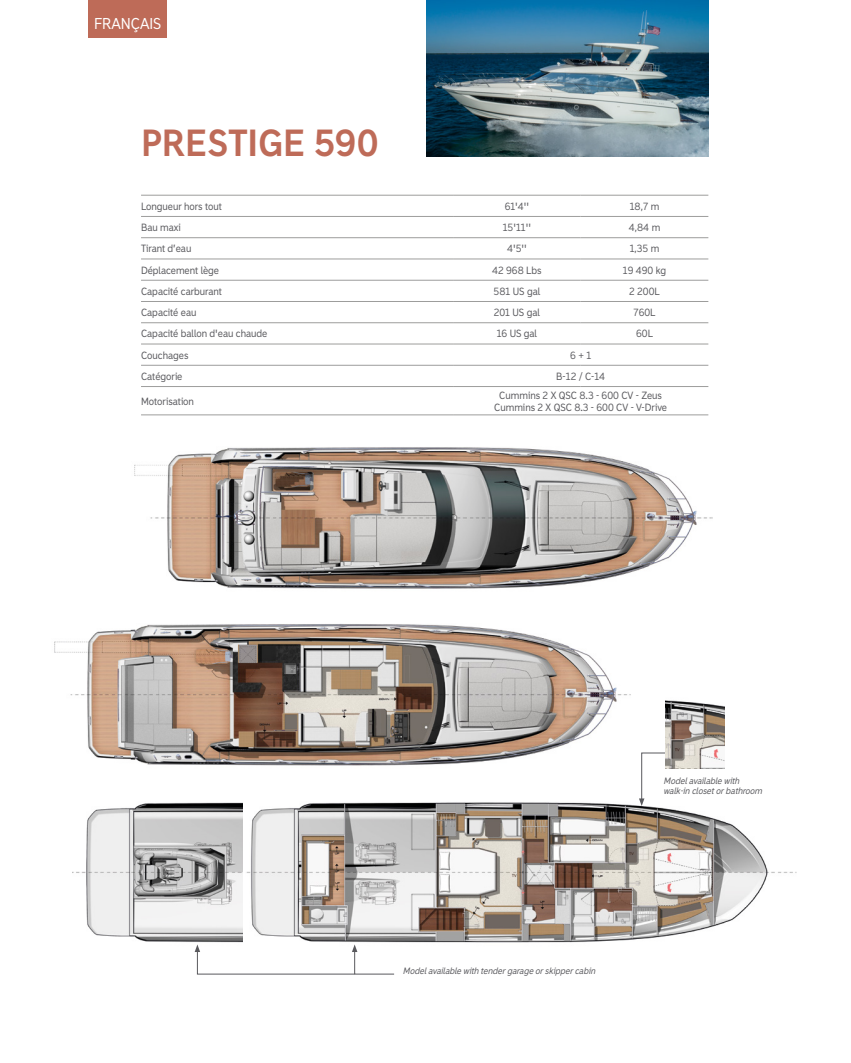
<style>
.page{position:relative;width:851px;height:1063px;background:#fff}
.page>*{position:absolute;margin:0;border:0;box-sizing:border-box;transform-origin:0 0}
.t1{font:800 36px "Madras";color:#be6b58}
.t2{font:15px "Madras";color:#fff}
.t3{font:10px/12px "Madras";color:#59595d;text-align:center}
.t4{font:italic 8.75px/10.5px "Madras";color:#59595d}
</style>
<div class="page">
<img style="left:54px;top:624px;width:577px;height:142px">
<img style="left:134px;top:447px;width:578px;height:142px">
<img style="left:246px;top:802px;width:550px;height:141px">
<img style="left:72px;top:802px;width:171px;height:141px">
<svg style="left:639px;top:752px;width:66px;height:54px"></svg>
<img style="left:665px;top:700px;width:59px;height:68px">
<img style="left:426px;top:0;width:282px;height:157px">
<hr style="left:141px;top:195px;width:312px;height:1px;background:#9d9d9c">
<hr style="left:453px;top:195px;width:127px;height:1px;background:#9d9d9c">
<hr style="left:580px;top:195px;width:128px;height:1px;background:#9d9d9c">
<hr style="left:141px;top:216px;width:312px;height:1px;background:#9d9d9c">
<hr style="left:453px;top:216px;width:127px;height:1px;background:#9d9d9c">
<hr style="left:580px;top:216px;width:128px;height:1px;background:#9d9d9c">
<hr style="left:141px;top:237px;width:312px;height:1px;background:#9d9d9c">
<hr style="left:453px;top:237px;width:127px;height:1px;background:#9d9d9c">
<hr style="left:580px;top:237px;width:128px;height:1px;background:#9d9d9c">
<hr style="left:141px;top:259px;width:312px;height:1px;background:#9d9d9c">
<hr style="left:453px;top:259px;width:127px;height:1px;background:#9d9d9c">
<hr style="left:580px;top:259px;width:128px;height:1px;background:#9d9d9c">
<hr style="left:141px;top:280px;width:312px;height:1px;background:#9d9d9c">
<hr style="left:453px;top:280px;width:127px;height:1px;background:#9d9d9c">
<hr style="left:580px;top:280px;width:128px;height:1px;background:#9d9d9c">
<hr style="left:141px;top:301px;width:312px;height:1px;background:#9d9d9c">
<hr style="left:453px;top:301px;width:127px;height:1px;background:#9d9d9c">
<hr style="left:580px;top:301px;width:128px;height:1px;background:#9d9d9c">
<hr style="left:141px;top:322px;width:312px;height:1px;background:#9d9d9c">
<hr style="left:453px;top:322px;width:127px;height:1px;background:#9d9d9c">
<hr style="left:580px;top:322px;width:128px;height:1px;background:#9d9d9c">
<hr style="left:141px;top:344px;width:312px;height:1px;background:#9d9d9c">
<hr style="left:453px;top:344px;width:127px;height:1px;background:#9d9d9c">
<hr style="left:580px;top:344px;width:128px;height:1px;background:#9d9d9c">
<hr style="left:141px;top:365px;width:312px;height:1px;background:#9d9d9c">
<hr style="left:453px;top:365px;width:127px;height:1px;background:#9d9d9c">
<hr style="left:580px;top:365px;width:128px;height:1px;background:#9d9d9c">
<hr style="left:141px;top:386px;width:312px;height:1px;background:#9d9d9c">
<hr style="left:453px;top:386px;width:127px;height:1px;background:#9d9d9c">
<hr style="left:580px;top:386px;width:128px;height:1px;background:#9d9d9c">
<hr style="left:141px;top:415px;width:312px;height:1px;background:#9d9d9c">
<hr style="left:453px;top:415px;width:127px;height:1px;background:#9d9d9c">
<hr style="left:580px;top:415px;width:128px;height:1px;background:#9d9d9c">
<svg style="left:195px;top:944px;width:199px;height:31px"></svg>
<div style="left:89px;top:0;width:78px;height:37px;background:#be6b58"></div>
<h2 class="t2" style="left:94px;top:15px;width:69px">FRANÇAIS</h2>
<h1 class="t1" style="left:141px;top:120px;width:239px">PRESTIGE 590</h1>
<p class="t3" style="left:141px;top:200px;width:82px">Longueur hors tout</p>
<p class="t3" style="left:504px;top:200px;width:26px">61'4''</p>
<p class="t3" style="left:629px;top:200px;width:31px">18,7 m</p>
<p class="t3" style="left:141px;top:221px;width:41px">Bau maxi</p>
<p class="t3" style="left:502px;top:221px;width:30px">15'11''</p>
<p class="t3" style="left:628px;top:221px;width:33px">4,84 m</p>
<p class="t3" style="left:141px;top:243px;width:52px">Tirant d’eau</p>
<p class="t3" style="left:507px;top:243px;width:21px">4'5''</p>
<p class="t3" style="left:629px;top:243px;width:31px">1,35 m</p>
<p class="t3" style="left:141px;top:264px;width:80px">Déplacement lège</p>
<p class="t3" style="left:492px;top:264px;width:51px">42 968 Lbs</p>
<p class="t3" style="left:622px;top:264px;width:45px">19 490 kg</p>
<p class="t3" style="left:141px;top:285px;width:82px">Capacité carburant</p>
<p class="t3" style="left:493px;top:285px;width:48px">581 US gal</p>
<p class="t3" style="left:629px;top:285px;width:32px">2 200L</p>
<p class="t3" style="left:141px;top:306px;width:57px">Capacité eau</p>
<p class="t3" style="left:494px;top:306px;width:47px">201 US gal</p>
<p class="t3" style="left:633px;top:306px;width:24px">760L</p>
<p class="t3" style="left:141px;top:328px;width:128px">Capacité ballon d'eau chaude</p>
<p class="t3" style="left:496px;top:328px;width:42px">16 US gal</p>
<p class="t3" style="left:636px;top:328px;width:18px">60L</p>
<p class="t3" style="left:141px;top:349px;width:49px">Couchages</p>
<p class="t3" style="left:570px;top:349px;width:22px">6 + 1</p>
<p class="t3" style="left:141px;top:370px;width:43px">Catégorie</p>
<p class="t3" style="left:556px;top:370px;width:50px">B-12 / C-14</p>
<p class="t3" style="left:141px;top:395px;width:54px">Motorisation</p>
<p class="t3" style="left:494px;top:389px;width:174px">Cummins 2 X QSC 8.3 - 600 CV - Zeus<br>Cummins 2 X QSC 8.3 - 600 CV - V-Drive</p>
<p class="t4" style="left:663px;top:775px;width:100px">Model available with walk-in closet or bathroom</p>
<p class="t4" style="left:403px;top:966px;width:194px">Model available with tender garage or skipper cabin</p>
</div>
